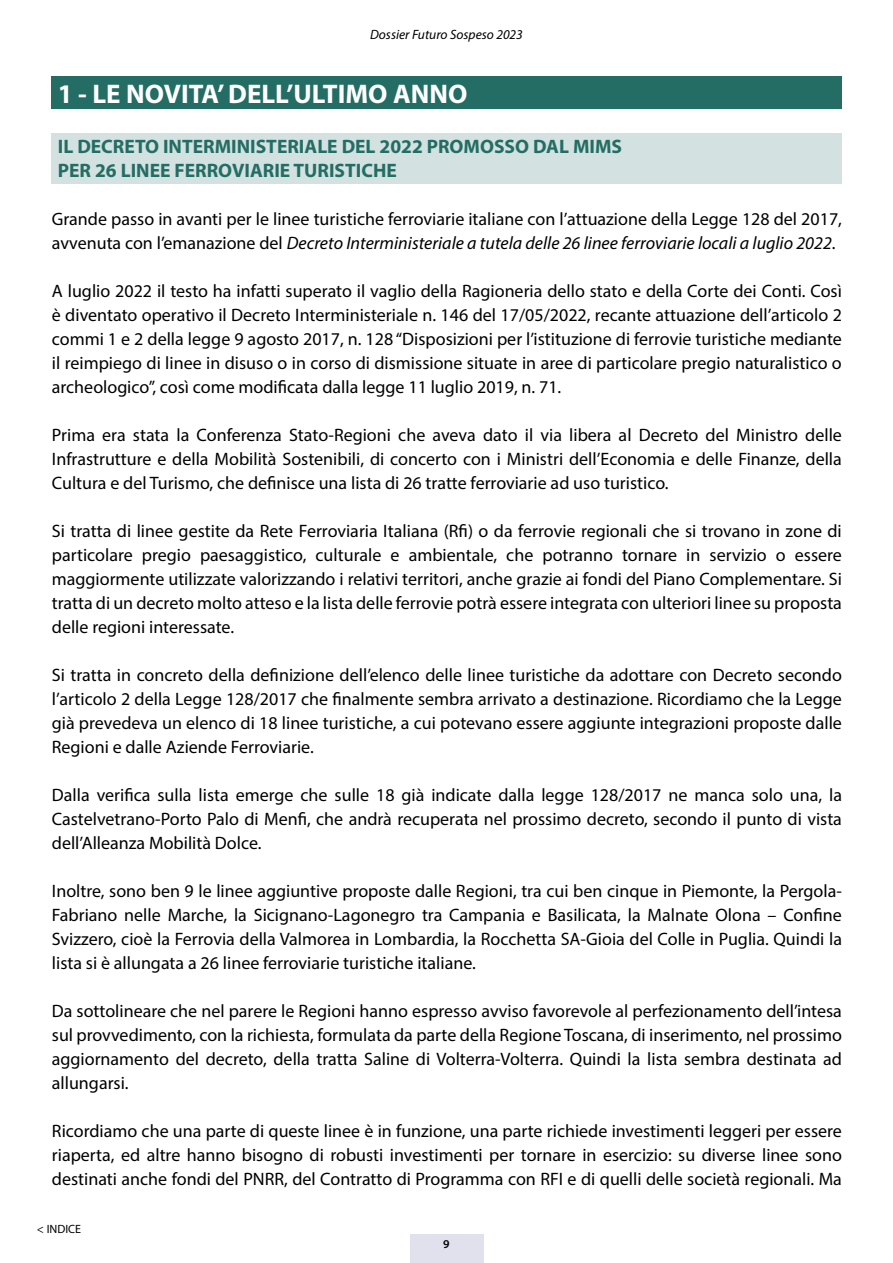
<style>
.page{position:relative;width:893px;height:1263px;background:#fff}
.page>*{position:absolute;margin:0;border:0;box-sizing:border-box;transform-origin:0 0}
.t1{font:700 27px "Myriad Pro";color:#fff}
.t2{font:700 19.5px/24px "Myriad Pro";color:#246d64}
.t3{font:18px/24px "Myriad Pro";color:#000;text-align:justify}
.t4{font:italic 13.5px "Myriad Pro";color:#000}
.t5{font:12px "Myriad Pro";color:#000}
.t6{font:600 12px "Myriad Pro";color:#000}
.s1{font-style:italic}
</style>
<div class="page">
<div style="left:410px;top:1234px;width:73px;height:29px;background:#e1e0ed"></div>
<div style="left:52px;top:77px;width:790px;height:32px;background:#246d64"></div>
<div style="left:52px;top:133px;width:790px;height:50px;background:#d3e2e0"></div>
<p class="t4" style="left:370px;top:26px;width:154px">Dossier Futuro Sospeso 2023</p>
<h1 class="t1" style="left:58px;top:76px;width:411px">1 - LE NOVITA’ DELL’ULTIMO ANNO</h1>
<p class="t2" style="left:58px;top:134px;width:566px">IL DECRETO INTERMINISTERIALE DEL 2022 PROMOSSO DAL MIMS<br>PER 26 LINEE FERROVIARIE TURISTICHE</p>
<p class="t3" style="left:52px;top:207px;width:792px">Grande passo in avanti per le linee turistiche ferroviarie italiane con l’attuazione della Legge 128 del 2017, avvenuta con l’emanazione del <span class="s1">Decreto Interministeriale a tutela delle 26 linee ferroviarie locali a luglio 2022</span>.</p>
<p class="t3" style="left:52px;top:279px;width:792px">A luglio 2022 il testo ha infatti superato il vaglio della Ragioneria dello stato e della Corte dei Conti. Così è diventato operativo il Decreto Interministeriale n. 146 del 17/05/2022, recante attuazione dell’articolo 2 commi 1 e 2 della legge 9 agosto 2017, n. 128 “Disposizioni per l’istituzione di ferrovie turistiche mediante il reimpiego di linee in disuso o in corso di dismissione situate in aree di particolare pregio naturalistico o archeologico”, così come modificata dalla legge 11 luglio 2019, n. 71.</p>
<p class="t3" style="left:52px;top:423px;width:792px">Prima era stata la Conferenza Stato-Regioni che aveva dato il via libera al Decreto del Ministro delle Infrastrutture e della Mobilità Sostenibili, di concerto con i Ministri dell’Economia e delle Finanze, della Cultura e del Turismo, che definisce una lista di 26 tratte ferroviarie ad uso turistico.</p>
<p class="t3" style="left:52px;top:519px;width:792px">Si tratta di linee gestite da Rete Ferroviaria Italiana (Rfi) o da ferrovie regionali che si trovano in zone di particolare pregio paesaggistico, culturale e ambientale, che potranno tornare in servizio o essere maggiormente utilizzate valorizzando i relativi territori, anche grazie ai fondi del Piano Complementare. Si tratta di un decreto molto atteso e la lista delle ferrovie potrà essere integrata con ulteriori linee su proposta delle regioni interessate.</p>
<p class="t3" style="left:52px;top:663px;width:792px">Si tratta in concreto della definizione dell’elenco delle linee turistiche da adottare con Decreto secondo l’articolo 2 della Legge 128/2017 che finalmente sembra arrivato a destinazione. Ricordiamo che la Legge già prevedeva un elenco di 18 linee turistiche, a cui potevano essere aggiunte integrazioni proposte dalle Regioni e dalle Aziende Ferroviarie.</p>
<p class="t3" style="left:52px;top:783px;width:792px">Dalla verifica sulla lista emerge che sulle 18 già indicate dalla legge 128/2017 ne manca solo una, la Castelvetrano-Porto Palo di Menfi, che andrà recuperata nel prossimo decreto, secondo il punto di vista dell’Alleanza Mobilità Dolce.</p>
<p class="t3" style="left:52px;top:879px;width:792px">Inoltre, sono ben 9 le linee aggiuntive proposte dalle Regioni, tra cui ben cinque in Piemonte, la Pergola-Fabriano nelle Marche, la Sicignano-Lagonegro tra Campania e Basilicata, la Malnate Olona – Confine Svizzero, cioè la Ferrovia della Valmorea in Lombardia, la Rocchetta SA-Gioia del Colle in Puglia. Quindi la lista si è allungata a 26 linee ferroviarie turistiche italiane.</p>
<p class="t3" style="left:52px;top:999px;width:792px">Da sottolineare che nel parere le Regioni hanno espresso avviso favorevole al perfezionamento dell’intesa sul provvedimento, con la richiesta, formulata da parte della Regione Toscana, di inserimento, nel prossimo aggiornamento del decreto, della tratta Saline di Volterra-Volterra. Quindi la lista sembra destinata ad allungarsi.</p>
<p class="t3" style="left:52px;top:1119px;width:792px">Ricordiamo che una parte di queste linee è in funzione, una parte richiede investimenti leggeri per essere riaperta, ed altre hanno bisogno di robusti investimenti per tornare in esercizio: su diverse linee sono destinati anche fondi del PNRR, del Contratto di Programma con RFI e di quelli delle società regionali. Ma</p>
<p class="t5" style="left:37px;top:1222px;width:46px">&lt; INDICE</p>
<p class="t6" style="left:443px;top:1236px;width:8px">9</p>
</div>
